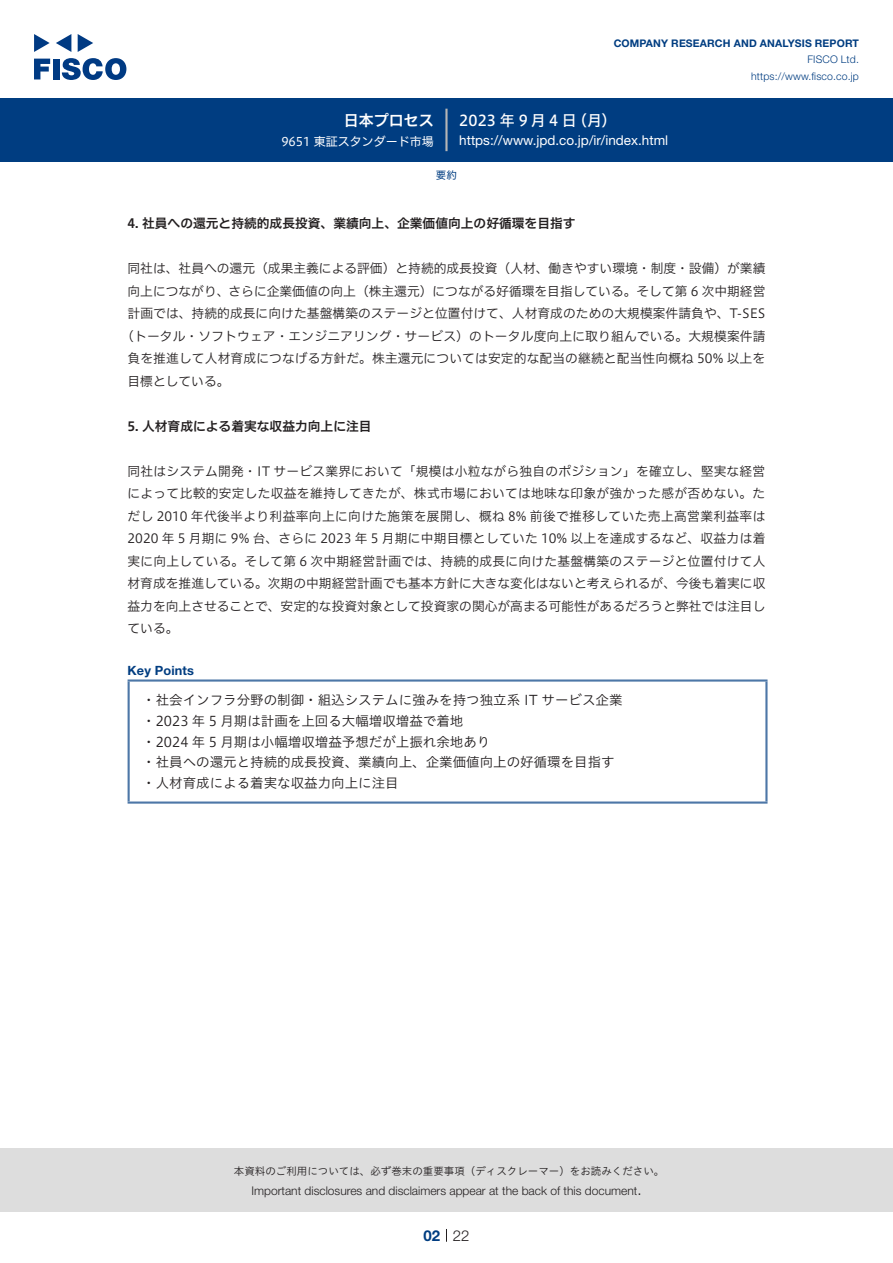
<style>
.page{position:relative;width:893px;height:1263px;background:#fff}
.page>*{position:absolute;margin:0;border:0;box-sizing:border-box;transform-origin:0 0}
.t1{font:15px "Hiragino UD Sans F Std N W5";letter-spacing:.215em;color:#fff}
.t2{font:15px "Hiragino UD Sans F Std N W6";color:#fff}
.t3{font:300 15px "Helvetica Neue LT Std";color:#231f20}
.t4{font:700 15px "Helvetica Neue LT Std";color:#003d81}
.t5{font:13.5px/20.7px "Hiragino UD Sans Std W3";color:#231f20}
.t6{font:13.5px "Helvetica Neue LT Std";color:#fff}
.t7{font:12.75px/22.5px "Hiragino UD Sans F Std N W3";letter-spacing:.005em;color:#231f20;text-align:justify}
.t8{font:12.75px "Hiragino UD Sans F Std N W6";color:#231f20}
.t9{font:700 12.75px "Helvetica Neue LT Std";letter-spacing:.015em;color:#003d81}
.t10{font:300 12px "Helvetica Neue LT Std";color:#231f20}
.t11{font:12px "Hiragino UD Sans F Std N W4";color:#fff}
.t12{font:10.5px "Hiragino UD Sans Std W3";color:#231f20}
.t13{font:700 10.5px "Helvetica Neue LT Std";letter-spacing:.015em;color:#003d81}
.t14{font:300 10.5px/16.5px "Helvetica Neue LT Std";letter-spacing:.015em;color:#003d81;text-align:right}
.t15{font:10.5px "Hiragino UD Sans F Std N W4";color:#003d81}
</style>
<div class="page">
<div style="left:0;top:1148px;width:893px;height:64px;background:#ddd"></div>
<svg style="left:34px;top:59px;width:16px;height:20px"></svg>
<div style="left:53px;top:59px;width:6px;height:20px;background:#003a83"></div>
<svg style="left:62px;top:58px;width:64px;height:22px"></svg>
<svg style="left:34px;top:34px;width:16px;height:18px"></svg>
<svg style="left:78px;top:34px;width:15px;height:18px"></svg>
<svg style="left:56px;top:34px;width:15px;height:18px"></svg>
<div style="left:0;top:98px;width:893px;height:64px;background:#003d81"></div>
<hr style="left:445px;top:109px;width:3px;height:42px;background:#b5b5b6">
<svg style="left:446px;top:1229px;width:1px;height:13px"></svg>
<hr style="left:128px;top:682px;width:2px;height:119px;background:#4d77a7">
<hr style="left:128px;top:679px;width:639px;height:3px;background:#4d77a7">
<hr style="left:765px;top:682px;width:2px;height:119px;background:#4d77a7">
<hr style="left:128px;top:801px;width:639px;height:3px;background:#4d77a7">
<p class="t2" style="left:344px;top:109px;width:92px">日本プロセス</p>
<p class="t11" style="left:281px;top:132px;width:154px">9651 東証スタンダード市場</p>
<p class="t13" style="left:614px;top:37px;width:247px">COMPANY RESEARCH AND ANALYSIS REPORT</p>
<p class="t14" style="left:751px;top:51px;width:109px">FISCO Ltd. https://www.fisco.co j p.</p>
<p class="t1" style="left:459px;top:109px;width:119px">2023年9月4日</p>
<p class="t1" style="left:572px;top:109px;width:46px">（月(</p>
<p class="t6" style="left:459px;top:132px;width:210px">https://www.jpd.co j p. /i r/ index.html</p>
<p class="t15" style="left:436px;top:167px;width:22px">要約</p>
<p class="t8" style="left:128px;top:214px;width:450px">4. 社員への還元と持続的成長投資、業績向上、企業価値向上の好循環を目指す</p>
<p class="t7" style="left:128px;top:256px;width:639px">同社は、社員への還元（成果主義による評価）と持続的成長投資（人材、働きやすい環境・制度・設備）が業績</p>
<p class="t7" style="left:128px;top:279px;width:639px">向上につながり、さらに企業価値の向上（株主還元）につながる好循環を目指している。そして第 6 次中期経営</p>
<p class="t7" style="left:128px;top:301px;width:639px">計画では、持続的成長に向けた基盤構築のステージと位置付けて、人材育成のための大規模案件請負や、T-SES</p>
<p class="t7" style="left:121px;top:324px;width:646px">（トータル・ソフトウェア・エンジニアリング・サービス）のトータル度向上に取り組んでいる。大規模案件請</p>
<p class="t7" style="left:128px;top:346px;width:639px">負を推進して人材育成につなげる方針だ。株主還元については安定的な配当の継続と配当性向概ね 50% 以上を</p>
<p class="t7" style="left:128px;top:369px;width:103px">目標としている。</p>
<p class="t8" style="left:128px;top:416px;width:246px">5. 人材育成による着実な収益力向上に注目</p>
<p class="t7" style="left:128px;top:459px;width:639px">同社はシステム開発・IT サービス業界において「規模は小粒ながら独自のポジション」を確立し、堅実な経営によって比較的安定した収益を維持してきたが、株式市場においては地味な印象が強かった感が否めない。ただし 2010 年代後半より利益率向上に向けた施策を展開し、概ね 8% 前後で推移していた売上高営業利益率は2020 年 5 月期に 9% 台、さらに 2023 年 5 月期に中期目標としていた 10% 以上を達成するなど、収益力は着実に向上している。そして第 6 次中期経営計画では、持続的成長に向けた基盤構築のステージと位置付けて人材育成を推進している。次期の中期経営計画でも基本方針に大きな変化はないと考えられるが、今後も着実に収益力を向上させることで、安定的な投資対象として投資家の関心が高まる可能性があるだろうと弊社では注目している。</p>
<p class="t9" style="left:128px;top:663px;width:68px">Key Points</p>
<p class="t5" style="left:142px;top:689px;width:482px">・社会インフラ分野の制御・組込システムに強みを持つ独立系 IT サービス企業・2023 年 5 月期は計画を上回る大幅増収増益で着地<br>・2024 年 5 月期は小幅増収増益予想だが上振れ余地あり<br>・社員への還元と持続的成長投資、業績向上、企業価値向上の好循環を目指す・人材育成による着実な収益力向上に注目</p>
<p class="t12" style="left:234px;top:1163px;width:432px">本資料のご利用については、必ず巻末の重要事項（ディスクレーマー）をお読みください。</p>
<p class="t3" style="left:637px;top:1180px;width:6px">.</p>
<p class="t10" style="left:251px;top:1183px;width:387px">Important disclosures and disclaimers appear at the back of this document</p>
<p class="t4" style="left:423px;top:1226px;width:18px">02</p>
<p class="t3" style="left:453px;top:1226px;width:18px">22</p>
</div>
